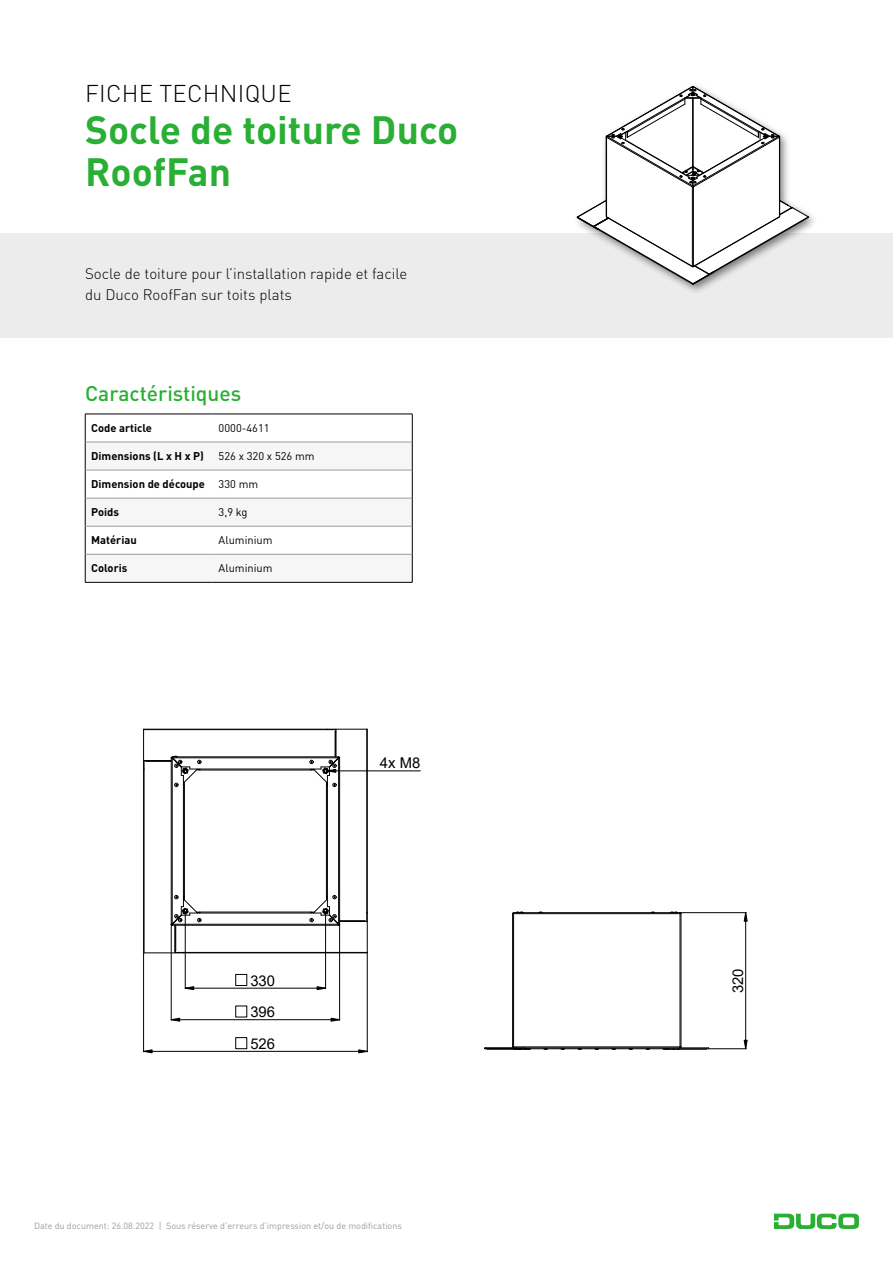
<style>
.page{position:relative;width:893px;height:1263px;background:#fff}
.page>*{position:absolute;margin:0;border:0;box-sizing:border-box;transform-origin:0 0}
.t1{font:700 39px/42px "DINOT";color:#2aaf35}
.t2{font:300 24px "DINOT";letter-spacing:.01em;color:#000}
.t3{font:500 21px "DINOT";color:#2aaf35}
.t4{font:300 15px/21px "DINOT";color:#000}
.t5{font:14.85px/31.7px "Arial";color:#000;text-align:justify}
.t6{font:700 11.1px "DINOT";color:#000}
.t7{font:11.1px "DINOT";color:#000}
.t8{font:9px "DINOT";color:#9c9c9d}
.s1{font-weight:400}
</style>
<div class="page">
<svg style="left:774px;top:1213px;width:85px;height:16px"></svg>
<div style="left:0;top:234px;width:893px;height:104px;background:#ececec"></div>
<svg style="left:86px;top:415px;width:326px;height:27px"></svg>
<svg style="left:86px;top:443px;width:326px;height:139px;fill:#f6f6f6"></svg>
<hr style="left:85px;top:414px;width:128px;height:1px;background:#000">
<hr style="left:213px;top:414px;width:199px;height:1px;background:#000">
<svg style="left:85px;top:414px;width:1px;height:168px"></svg>
<svg style="left:412px;top:414px;width:1px;height:168px"></svg>
<hr style="left:85px;top:582px;width:128px;height:1px;background:#000">
<hr style="left:213px;top:582px;width:199px;height:1px;background:#000">
<hr style="left:85px;top:442px;width:128px;height:1px;background:#9c9c9d">
<hr style="left:213px;top:442px;width:199px;height:1px;background:#9c9c9d">
<hr style="left:85px;top:470px;width:128px;height:1px;background:#9c9c9d">
<hr style="left:213px;top:470px;width:199px;height:1px;background:#9c9c9d">
<hr style="left:85px;top:498px;width:128px;height:1px;background:#9c9c9d">
<hr style="left:213px;top:498px;width:199px;height:1px;background:#9c9c9d">
<hr style="left:85px;top:526px;width:128px;height:1px;background:#9c9c9d">
<hr style="left:213px;top:526px;width:199px;height:1px;background:#9c9c9d">
<hr style="left:85px;top:554px;width:128px;height:1px;background:#9c9c9d">
<hr style="left:213px;top:554px;width:199px;height:1px;background:#9c9c9d">
<div style="left:573px;top:82px;width:246px;height:212px;background:#f3f3f3"></div>
<svg style="left:577px;top:87px;width:231px;height:113px;fill:#fff"></svg>
<hr style="left:606px;top:137px;width:1px;height:80px;background:#000">
<hr style="left:692px;top:187px;width:1px;height:79px;background:#000">
<hr style="left:693px;top:187px;width:1px;height:79px;background:#000">
<hr style="left:779px;top:137px;width:1px;height:79px;background:#000">
<svg style="left:577px;top:200px;width:232px;height:85px"></svg>
<svg style="left:606px;top:86px;width:174px;height:101px"></svg>
<svg style="left:484px;top:911px;width:264px;height:139px"></svg>
<svg style="left:143px;top:728px;width:278px;height:326px"></svg>
<h2 class="t2" style="left:85px;top:77px;width:208px">FICHE TECHNIQUE</h2>
<h1 class="t1" style="left:85px;top:107px;width:375px">Socle de toiture Duco<br>RoofFan</h1>
<h3 class="t4" style="left:85px;top:263px;width:324px">Socle de toiture pour l’installation rapide et facile du Duco RoofFan sur toits plats</h3>
<h3 class="t3" style="left:85px;top:379px;width:158px">Caractéristiques</h3>
<p class="t6" style="left:91px;top:420px;width:62px">Code article</p>
<p class="t7" style="left:219px;top:420px;width:53px">0000-4611</p>
<p class="t6" style="left:91px;top:448px;width:114px">Dimensions (L x H x P)</p>
<p class="t7" style="left:219px;top:448px;width:98px">526 x 320 x 526 mm</p>
<p class="t6" style="left:91px;top:476px;width:169px">Dimension de découpe <span class="s1">330 mm</span></p>
<p class="t6" style="left:91px;top:505px;width:29px">Poids</p>
<p class="t7" style="left:219px;top:505px;width:31px">3,9 kg</p>
<p class="t6" style="left:91px;top:533px;width:47px">Matériau</p>
<p class="t7" style="left:219px;top:533px;width:55px">Aluminium</p>
<p class="t6" style="left:91px;top:561px;width:38px">Coloris</p>
<p class="t7" style="left:219px;top:561px;width:55px">Aluminium</p>
<h3 class="t5" style="left:380px;top:747px;width:42px">4x M8</h3>
<h3 class="t5" style="left:250px;top:964px;width:26px">330<br>396<br>526</h3>
<p class="t8" style="left:34px;top:1219px;width:369px">Date du document: 26.08.2022 | Sous réserve d’erreurs d’impression et/ou de modifications</p>
<h3 class="t5" style="left:722px;top:993px;width:26px;rotate:-90deg">320</h3>
</div>
